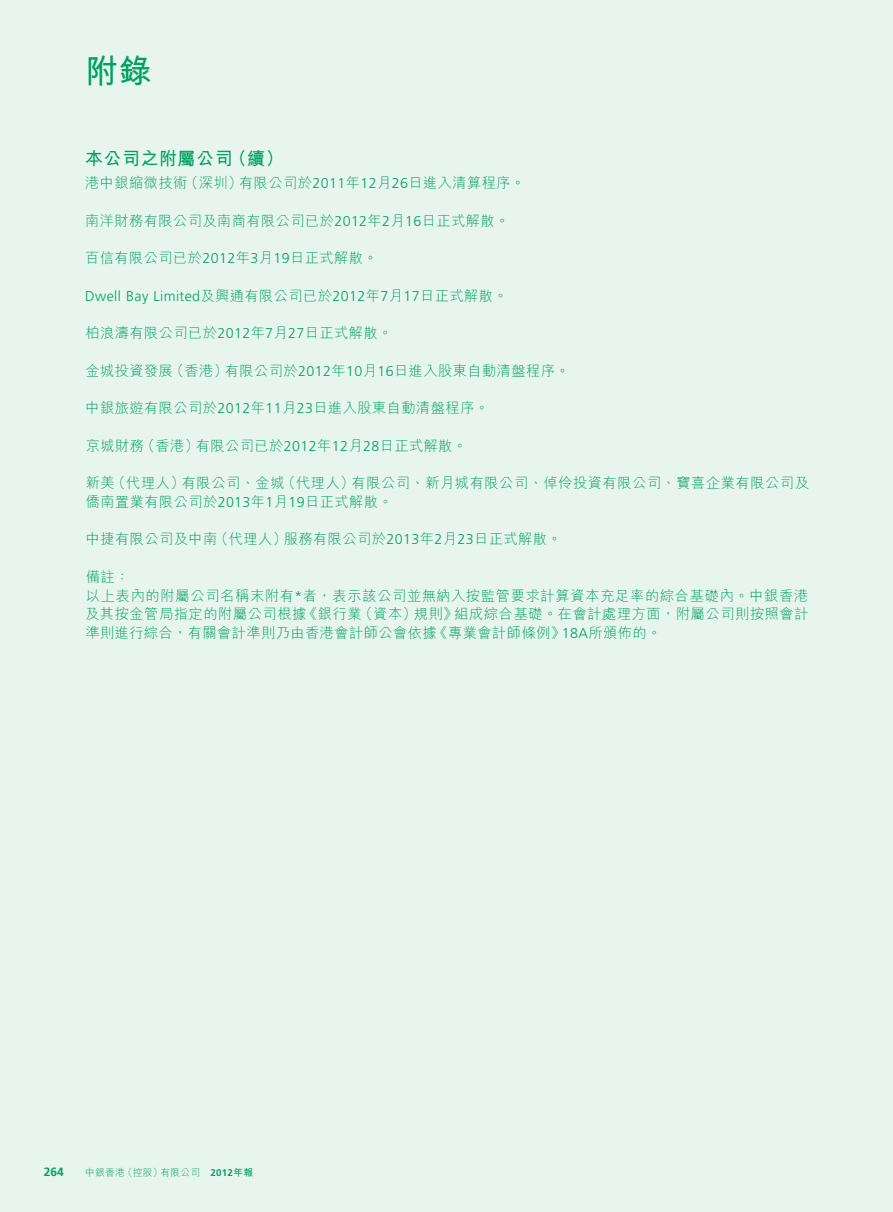
<style>
.page{position:relative;width:893px;height:1212px;background:#fff}
.page>*{position:absolute;margin:0;border:0;box-sizing:border-box;transform-origin:0 0}
.t1{font:33px "M Hei HK Bold E Ten B5 H";color:#00a261}
.t2{font:18px "M Hei HK Bold E Ten B5 H";letter-spacing:.03em;color:#00a261}
.t3{font:14.25px/18.8px "M Hei HK Light E Ten B5 H";letter-spacing:.03em;color:#00a261}
.t4{font:300 14.25px "Frutiger LT Std";letter-spacing:.03em;color:#00a261}
.t5{font:700 12px "Frutiger LT Std";color:#00a261}
.t6{font:9.75px "M Hei HK Light E Ten B5 H";letter-spacing:.03em;color:#00a261}
.s1{font-family:"Frutiger LT Std";font-weight:300}
.s2{font-family:"M Hei HK Light E Ten B5 H";font-weight:400}
.s3{font-family:"Frutiger LT Std";font-weight:700}
.s4{font-family:"M Hei HK Bold E Ten B5 H"}
</style>
<div class="page">
<div style="left:0;top:0;width:892px;height:1212px;background:#e8f4ee"></div>
<h1 class="t1" style="left:85px;top:58px;width:68px">附錄</h1>
<p class="t2" style="left:85px;top:152px;width:200px">本公司之附屬公司（續）</p>
<p class="t3" style="left:85px;top:175px;width:441px">港中銀縮微技術（深圳）有限公司於<span class="s1">2011</span>年<span class="s1">12</span>月<span class="s1">26</span>日進入清算程序。</p>
<p class="t3" style="left:85px;top:213px;width:426px">南洋財務有限公司及南商有限公司已於<span class="s1">2012</span>年<span class="s1">2</span>月<span class="s1">16</span>日正式解散。</p>
<p class="t3" style="left:85px;top:250px;width:294px">百信有限公司已於<span class="s1">2012</span>年<span class="s1">3</span>月<span class="s1">19</span>日正式解散。</p>
<p class="t4" style="left:85px;top:290px;width:424px">Dwell Bay Limited<span class="s2">及興通有限公司已於</span>2012<span class="s2">年</span>7<span class="s2">月</span>17<span class="s2">日正式解散。</span></p>
<p class="t3" style="left:85px;top:325px;width:308px">柏浪濤有限公司已於<span class="s1">2012</span>年<span class="s1">7</span>月<span class="s1">27</span>日正式解散。</p>
<p class="t3" style="left:85px;top:363px;width:485px">金城投資發展（香港）有限公司於<span class="s1">2012</span>年<span class="s1">10</span>月<span class="s1">16</span>日進入股東自動清盤程序。</p>
<p class="t3" style="left:86px;top:400px;width:405px">中銀旅遊有限公司於<span class="s1">2012</span>年<span class="s1">11</span>月<span class="s1">23</span>日進入股東自動清盤程序。</p>
<p class="t3" style="left:86px;top:438px;width:383px">京城財務（香港）有限公司已於<span class="s1">2012</span>年<span class="s1">12</span>月<span class="s1">28</span>日正式解散。</p>
<p class="t3" style="left:86px;top:475px;width:724px">新美（代理人）有限公司、金城（代理人）有限公司、新月城有限公司、倬伶投資有限公司、寶喜企業有限公司及僑南置業有限公司於<span class="s1">2013</span>年<span class="s1">1</span>月<span class="s1">19</span>日正式解散。</p>
<p class="t3" style="left:86px;top:532px;width:477px">中捷有限公司及中南（代理人）服務有限公司於<span class="s1">2013</span>年<span class="s1">2</span>月<span class="s1">23</span>日正式解散。</p>
<p class="t3" style="left:85px;top:569px;width:725px">備註：<br>以上表內的附屬公司名稱末附有<span class="s1">*</span>者，表示該公司並無納入按監管要求計算資本充足率的綜合基礎內。中銀香港及其按金管局指定的附屬公司根據《銀行業（資本）規則》組成綜合基礎。在會計處理方面，附屬公司則按照會計準則進行綜合，有關會計準則乃由香港會計師公會依據《專業會計師條例》<span class="s1">18A</span>所頒佈的。</p>
<p class="t5" style="left:44px;top:1165px;width:22px">264</p>
<p class="t6" style="left:85px;top:1169px;width:169px">中銀香港（控股）有限公司　<span class="s3">2012</span><span class="s4">年報</span></p>
</div>
